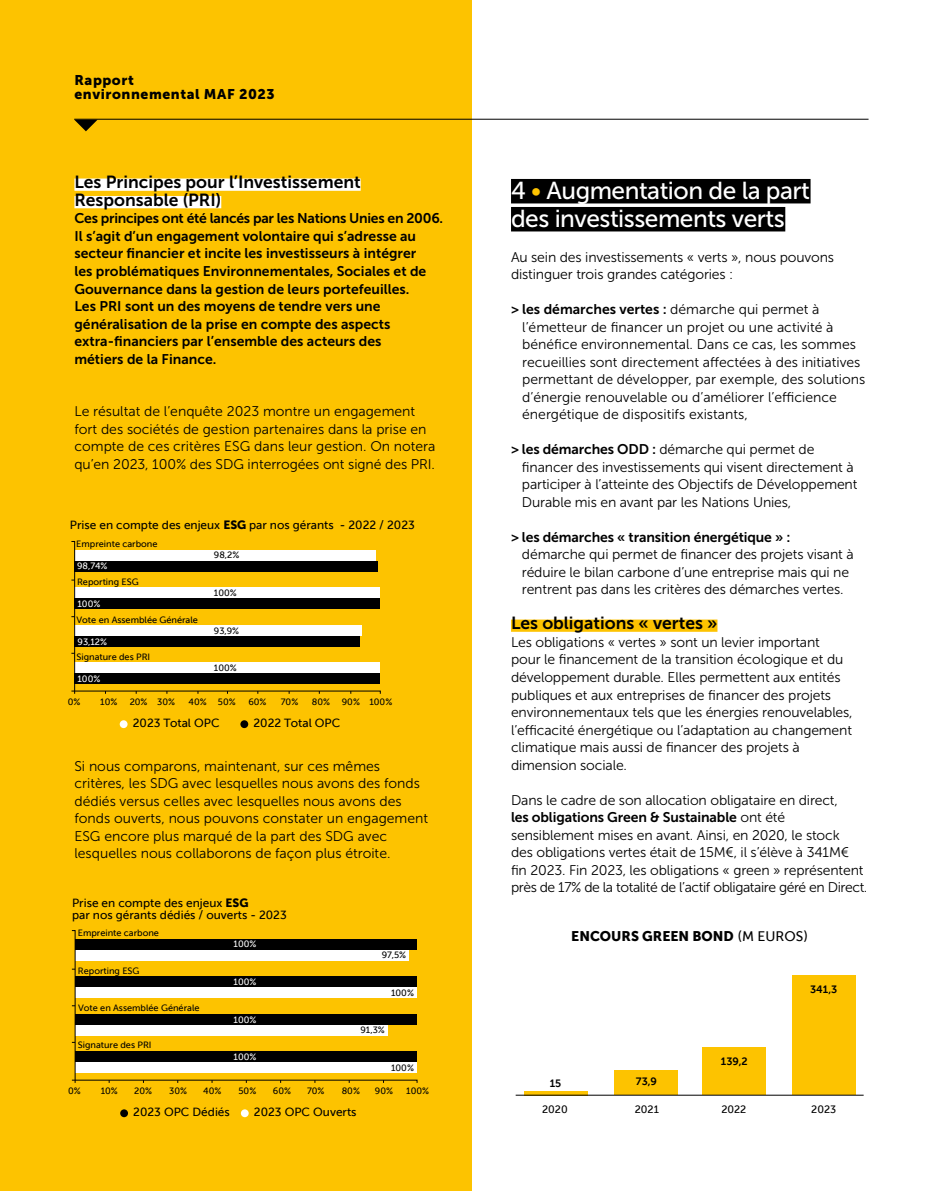
<style>
.page{position:relative;width:943px;height:1191px;background:#fff}
.page>*{position:absolute;margin:0;border:0;box-sizing:border-box;transform-origin:0 0}
.t1{font:24.5px/28px "Museo Sans 500";letter-spacing:-.02em;color:#fff}
.t2{font:17.5px/17.5px "Museo Sans 700";color:#000}
.t3{font:14px/17.5px "Museo Sans 300";letter-spacing:-.01em;color:#000}
.t4{font:14px/17.5px "Museo Sans 700";color:#000}
.t5{font:14px/14px "Museo Sans 900";letter-spacing:.04em;color:#000}
.t6{font:13.83px "Museo Sans 900";color:#000}
.t7{font:11.9px/12.8px "Museo Sans 500";color:#000}
.t8{font:10.67px "Museo Sans 500";color:#000}
.t9{font:10.67px "Museo Sans 700";color:#000}
.t10{font:9.1px "Museo Sans 500";color:#000}
.t11{font:9.1px "Museo Sans 500";color:#fff}
.s1{font-family:"Museo Sans 900"}
.s2{color:#fdc300}
.s3{font-family:"Museo Sans 300"}
.s4{font-family:"Museo Sans 700"}
.s5{font-family:"Museo Sans 500"}
</style>
<div class="page">
<div style="left:0;top:0;width:471px;height:1191px;background:#fdc300"></div>
<hr style="left:74px;top:119px;width:794px;height:1px;background:#000">
<svg style="left:74px;top:120px;width:23px;height:11px"></svg>
<div style="left:120px;top:720px;width:7px;height:8px;background:#fff;border-radius:50%"></div>
<div style="left:240px;top:720px;width:8px;height:8px;background:#000;border-radius:50%"></div>
<svg style="left:71px;top:541px;width:310px;height:153px"></svg>
<div style="left:120px;top:1109px;width:8px;height:8px;background:#000;border-radius:50%"></div>
<div style="left:241px;top:1109px;width:8px;height:8px;background:#fff;border-radius:50%"></div>
<svg style="left:71px;top:930px;width:347px;height:153px"></svg>
<div style="left:511px;top:179px;width:299px;height:24px;background:#000"></div>
<div style="left:511px;top:207px;width:274px;height:24px;background:#000"></div>
<div style="left:511px;top:619px;width:206px;height:13px;background:#fdc300"></div>
<div style="left:74px;top:178px;width:287px;height:13px;background:#fff"></div>
<div style="left:74px;top:196px;width:147px;height:12px;background:#fff"></div>
<hr style="left:524px;top:1091px;width:63px;height:4px;background:#fdc300">
<div style="left:614px;top:1070px;width:63px;height:24px;background:#fdc300"></div>
<div style="left:702px;top:1047px;width:64px;height:48px;background:#fdc300"></div>
<div style="left:792px;top:975px;width:63px;height:120px;background:#fdc300"></div>
<hr style="left:515px;top:1094px;width:348px;height:1px;background:#000">
<p class="t5" style="left:74px;top:73px;width:202px">Rapport<br>environnemental MAF 2023</p>
<p class="t2" style="left:74px;top:174px;width:288px">Les Principes pour l’Investissement<br>Responsable (PRI)</p>
<p class="t4" style="left:74px;top:210px;width:370px">Ces principes ont été lancés par les Nations Unies en 2006.<br>Il s’agit d’un engagement volontaire qui s’adresse au secteur financier et incite les investisseurs à intégrer<br>les problématiques Environnementales, Sociales et de Gouvernance dans la gestion de leurs portefeuilles.<br>Les PRI sont un des moyens de tendre vers une généralisation de la prise en compte des aspects extra-financiers par l’ensemble des acteurs des<br>métiers de la Finance.</p>
<p class="t3" style="left:74px;top:402px;width:362px">Le résultat de l’enquête 2023 montre un engagement fort des sociétés de gestion partenaires dans la prise en compte de ces critères ESG dans leur gestion. On notera qu’en 2023, 100% des SDG interrogées ont signé des PRI.</p>
<p class="t7" style="left:70px;top:518px;width:346px">Prise en compte des enjeux <span class="s1">ESG</span> par nos gérants - 2022 / 2023</p>
<p class="t10" style="left:76px;top:539px;width:83px">Empreinte carbone</p>
<p class="t10" style="left:77px;top:576px;width:63px">Reporting ESG</p>
<p class="t10" style="left:77px;top:614px;width:123px">Vote en Assemblée Générale</p>
<p class="t10" style="left:76px;top:652px;width:75px">Signature des PRI</p>
<p class="t10" style="left:68px;top:697px;width:14px">0%</p>
<p class="t10" style="left:100px;top:697px;width:19px">10%</p>
<p class="t10" style="left:130px;top:697px;width:47px">20% 30%</p>
<p class="t10" style="left:189px;top:697px;width:49px">40% 50%</p>
<p class="t10" style="left:248px;top:697px;width:20px">60%</p>
<p class="t10" style="left:281px;top:697px;width:19px">70%</p>
<p class="t10" style="left:312px;top:697px;width:20px">80%</p>
<p class="t10" style="left:342px;top:697px;width:52px">90% 100%</p>
<p class="t7" style="left:133px;top:717px;width:88px">2023 Total OPC</p>
<p class="t7" style="left:253px;top:717px;width:88px">2022 Total OPC</p>
<p class="t10" style="left:214px;top:550px;width:27px">98,2%</p>
<p class="t11" style="left:77px;top:561px;width:32px">98,74%</p>
<p class="t10" style="left:214px;top:588px;width:24px">100%</p>
<p class="t11" style="left:77px;top:599px;width:24px">100%</p>
<p class="t11" style="left:77px;top:636px;width:31px">93,12%</p>
<p class="t10" style="left:214px;top:625px;width:27px">93,9%</p>
<p class="t10" style="left:214px;top:663px;width:24px">100%</p>
<p class="t11" style="left:77px;top:674px;width:24px">100%</p>
<p class="t3" style="left:74px;top:757px;width:355px">Si nous comparons, maintenant, sur ces mêmes critères, les SDG avec lesquelles nous avons des fonds dédiés versus celles avec lesquelles nous avons des fonds ouverts, nous pouvons constater un engagement ESG encore plus marqué de la part des SDG avec lesquelles nous collaborons de façon plus étroite.</p>
<p class="t7" style="left:72px;top:896px;width:216px">Prise en compte des enjeux <span class="s1">ESG<br></span>par nos gérants dédiés / ouverts - 2023</p>
<p class="t10" style="left:78px;top:928px;width:83px">Empreinte carbone</p>
<p class="t10" style="left:78px;top:965px;width:63px">Reporting ESG</p>
<p class="t10" style="left:78px;top:1003px;width:123px">Vote en Assemblée Générale</p>
<p class="t10" style="left:78px;top:1040px;width:75px">Signature des PRI</p>
<p class="t10" style="left:68px;top:1086px;width:14px">0%</p>
<p class="t10" style="left:101px;top:1086px;width:19px">10%</p>
<p class="t10" style="left:134px;top:1086px;width:19px">20%</p>
<p class="t10" style="left:169px;top:1086px;width:19px">30%</p>
<p class="t10" style="left:203px;top:1086px;width:20px">40%</p>
<p class="t10" style="left:238px;top:1086px;width:19px">50%</p>
<p class="t10" style="left:273px;top:1086px;width:20px">60%</p>
<p class="t10" style="left:307px;top:1086px;width:19px">70%</p>
<p class="t10" style="left:342px;top:1086px;width:20px">80%</p>
<p class="t10" style="left:375px;top:1086px;width:20px">90%</p>
<p class="t10" style="left:406px;top:1086px;width:24px">100%</p>
<p class="t7" style="left:133px;top:1106px;width:98px">2023 OPC Dédiés</p>
<p class="t7" style="left:254px;top:1106px;width:104px">2023 OPC Ouverts</p>
<p class="t11" style="left:233px;top:939px;width:24px">100%</p>
<p class="t10" style="left:382px;top:950px;width:26px">97,5%</p>
<p class="t10" style="left:391px;top:987px;width:24px">100%</p>
<p class="t11" style="left:233px;top:977px;width:24px">100%</p>
<p class="t11" style="left:233px;top:1014px;width:24px">100%</p>
<p class="t11" style="left:233px;top:1052px;width:24px">100%</p>
<p class="t10" style="left:360px;top:1025px;width:26px">91,3%</p>
<p class="t10" style="left:391px;top:1062px;width:24px">100%</p>
<h1 class="t1" style="left:511px;top:176px;width:300px">4 <span class="s2">•</span> Augmentation de la part des investissements verts</h1>
<p class="t3" style="left:511px;top:248px;width:324px">Au sein des investissements « verts », nous pouvons distinguer trois grandes catégories :</p>
<p class="t4" style="left:511px;top:301px;width:310px">&gt; les démarches vertes : <span class="s3">démarche qui permet à</span></p>
<p class="t3" style="left:522px;top:318px;width:344px">l’émetteur de financer un projet ou une activité à bénéfice environnemental. Dans ce cas, les sommes recueillies sont directement affectées à des initiatives permettant de développer, par exemple, des solutions d’énergie renouvelable ou d’améliorer l’efficience énergétique de dispositifs existants,</p>
<p class="t3" style="left:522px;top:441px;width:337px;text-indent:-11px"><span class="s4">&gt; les démarches ODD :</span> démarche qui permet de financer des investissements qui visent directement à participer à l’atteinte des Objectifs de Développement Durable mis en avant par les Nations Unies,</p>
<p class="t4" style="left:511px;top:528px;width:281px">&gt; les démarches « transition énergétique » :</p>
<p class="t3" style="left:522px;top:546px;width:333px">démarche qui permet de financer des projets visant à réduire le bilan carbone d’une entreprise mais qui ne rentrent pas dans les critères des démarches vertes.</p>
<p class="t2" style="left:511px;top:614px;width:208px">Les obligations « vertes »</p>
<p class="t3" style="left:511px;top:633px;width:343px">Les obligations « vertes » sont un levier important pour le financement de la transition écologique et du développement durable. Elles permettent aux entités publiques et aux entreprises de financer des projets environnementaux tels que les énergies renouvelables, l’efficacité énergétique ou l’adaptation au changement climatique mais aussi de financer des projets à dimension sociale.</p>
<p class="t3" style="left:511px;top:791px;width:328px">Dans le cadre de son allocation obligataire en direct,</p>
<p class="t4" style="left:511px;top:808px;width:276px">les obligations Green &amp; Sustainable <span class="s3">ont été</span></p>
<p class="t3" style="left:511px;top:826px;width:358px">sensiblement mises en avant. Ainsi, en 2020, le stock<br>des obligations vertes était de 15M€, il s’élève à 341M€ fin 2023. Fin 2023, les obligations « green » représentent près de 17% de la totalité de l’actif obligataire géré en Direct.</p>
<p class="t6" style="left:571px;top:928px;width:238px">ENCOURS GREEN BOND <span class="s5">(M EUROS)</span></p>
<p class="t9" style="left:549px;top:1077px;width:13px">15</p>
<p class="t9" style="left:636px;top:1075px;width:23px">73,9</p>
<p class="t9" style="left:721px;top:1055px;width:28px">139,2</p>
<p class="t9" style="left:810px;top:983px;width:29px">341,3</p>
<p class="t8" style="left:542px;top:1103px;width:27px">2020</p>
<p class="t8" style="left:634px;top:1103px;width:26px">2021</p>
<p class="t8" style="left:721px;top:1103px;width:27px">2022</p>
<p class="t8" style="left:811px;top:1103px;width:26px">2023</p>
</div>
